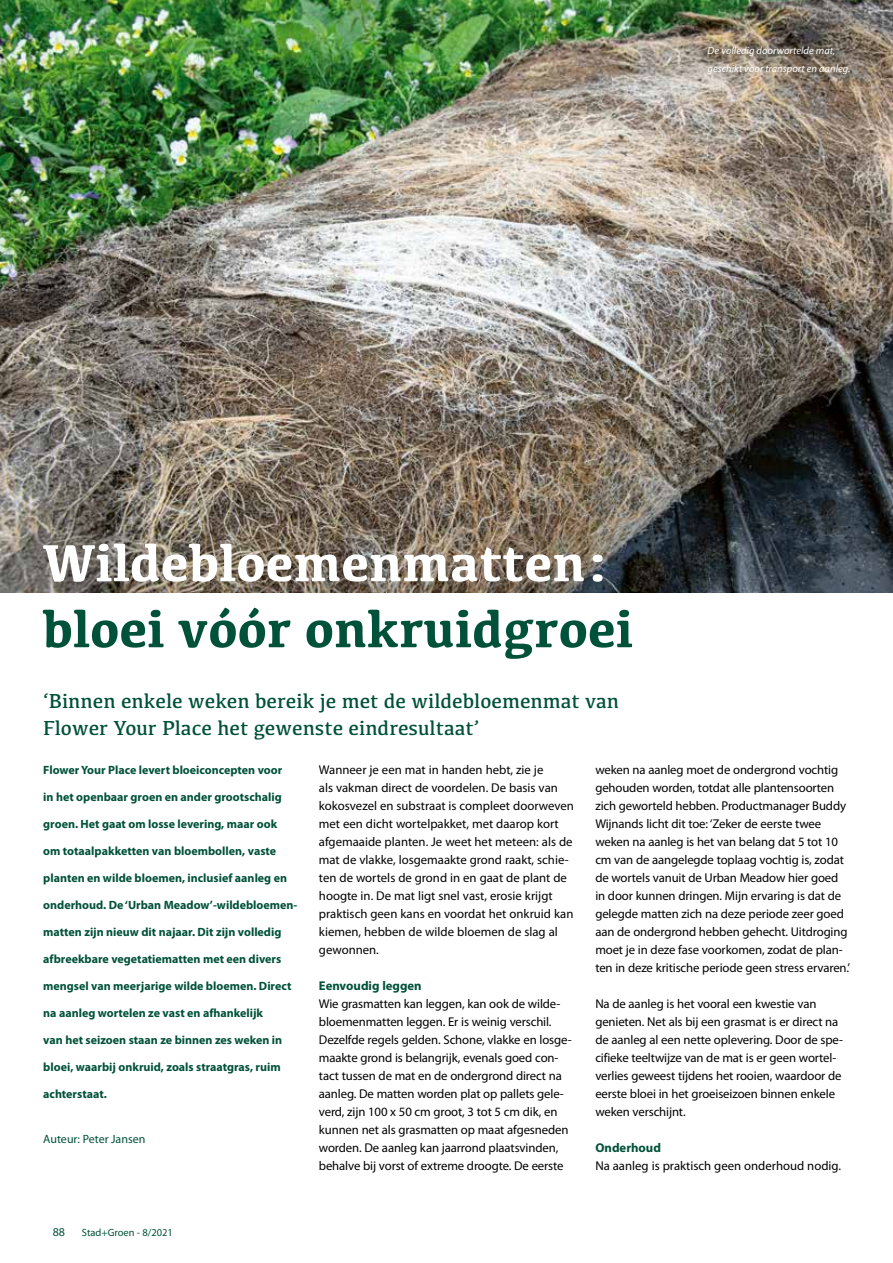
<style>
.page{position:relative;width:893px;height:1263px;background:#fff}
.page>*{position:absolute;margin:0;border:0;box-sizing:border-box;transform-origin:0 0}
.t1{font:700 54px "Kefa";color:#005139}
.t2{font:700 54px "Kefa";color:#fff}
.t3{font:21px/27px "Kefa";color:#005139}
.t4{font:12.75px/18px "Myriad Pro";letter-spacing:-.01em;color:#000}
.t5{font:700 12.75px "Myriad Pro";color:#005139}
.t6{font:700 12px "Myriad Pro";color:#005139}
.t7{font:12px "Myriad Pro";color:#005139}
.t8{font:italic 10.5px/18px "Myriad Pro";color:#fff}
.t9{font:10.5px "Myriad Pro";color:#005139}
</style>
<div class="page">
<img style="left:0;top:0;width:893px;height:592px">
<p class="t8" style="left:708px;top:41px;width:144px">De volledig doorwortelde mat, geschikt voor transport en aanleg.</p>
<h1 class="t2" style="left:43px;top:527px;width:569px">Wildebloemenmatten:</h1>
<h1 class="t1" style="left:43px;top:593px;width:592px">bloei vóór onkruidgroei</h1>
<h2 class="t3" style="left:43px;top:687px;width:577px">‘Binnen enkele weken bereik je met de wildebloemenmat van<br>Flower Your Place het gewenste eindresultaat’</h2>
<p class="t6" style="left:43px;top:762px;width:241px">Flower Your Place levert bloeiconcepten voor</p>
<p class="t6" style="left:43px;top:789px;width:240px">in het openbaar groen en ander grootschalig</p>
<p class="t6" style="left:43px;top:816px;width:235px">groen. Het gaat om losse levering, maar ook</p>
<p class="t6" style="left:43px;top:843px;width:234px">om totaalpakketten van bloembollen, vaste</p>
<p class="t6" style="left:43px;top:870px;width:245px">planten en wilde bloemen, inclusief aanleg en</p>
<p class="t6" style="left:43px;top:897px;width:256px">onderhoud. De ‘Urban Meadow’-wildebloemen-</p>
<p class="t6" style="left:43px;top:924px;width:240px">matten zijn nieuw dit najaar. Dit zijn volledig</p>
<p class="t6" style="left:43px;top:951px;width:240px">afbreekbare vegetatiematten met een divers</p>
<p class="t6" style="left:43px;top:978px;width:250px">mengsel van meerjarige wilde bloemen. Direct</p>
<p class="t6" style="left:43px;top:1005px;width:221px">na aanleg wortelen ze vast en afhankelijk</p>
<p class="t6" style="left:43px;top:1032px;width:240px">van het seizoen staan ze binnen zes weken in</p>
<p class="t6" style="left:43px;top:1059px;width:239px">bloei, waarbij onkruid, zoals straatgras, ruim</p>
<p class="t6" style="left:43px;top:1086px;width:65px">achterstaat.</p>
<p class="t7" style="left:43px;top:1132px;width:104px">Auteur: Peter Jansen</p>
<p class="t7" style="left:53px;top:1224px;width:14px">88</p>
<p class="t9" style="left:82px;top:1226px;width:93px">Stad+Groen - 8/2021</p>
<p class="t4" style="left:319px;top:761px;width:256px">Wanneer je een mat in handen hebt, zie je<br>als vakman direct de voordelen. De basis van kokosvezel en substraat is compleet doorweven met een dicht wortelpakket, met daarop kort afgemaaide planten. Je weet het meteen: als de mat de vlakke, losgemaakte grond raakt, schie&shy;ten de wortels de grond in en gaat de plant de hoogte in. De mat ligt snel vast, erosie krijgt praktisch geen kans en voordat het onkruid kan kiemen, hebben de wilde bloemen de slag al gewonnen.</p>
<p class="t5" style="left:319px;top:977px;width:104px">Eenvoudig leggen</p>
<p class="t4" style="left:319px;top:995px;width:254px">Wie grasmatten kan leggen, kan ook de wilde&shy;bloemenmatten leggen. Er is weinig verschil.<br>Dezelfde regels gelden. Schone, vlakke en losge&shy;maakte grond is belangrijk, evenals goed con&shy;tact tussen de mat en de ondergrond direct na aanleg. De matten worden plat op pallets gele&shy;verd, zijn 100 x 50 cm groot, 3 tot 5 cm dik, en kunnen net als grasmatten op maat afgesneden worden. De aanleg kan jaarrond plaatsvinden, behalve bij vorst of extreme droogte. De eerste</p>
<p class="t4" style="left:595px;top:761px;width:256px">weken na aanleg moet de ondergrond vochtig gehouden worden, totdat alle plantensoorten zich geworteld hebben. Productmanager Buddy Wijnands licht dit toe: ‘Zeker de eerste twee weken na aanleg is het van belang dat 5 tot 10 cm van de aangelegde toplaag vochtig is, zodat de wortels vanuit de Urban Meadow hier goed in door kunnen dringen. Mijn ervaring is dat de gelegde matten zich na deze periode zeer goed aan de ondergrond hebben gehecht. Uitdroging moet je in deze fase voorkomen, zodat de plan&shy;ten in deze kritische periode geen stress ervaren.’</p>
<p class="t4" style="left:595px;top:995px;width:249px">Na de aanleg is het vooral een kwestie van genieten. Net als bij een grasmat is er direct na de aanleg al een nette oplevering. Door de spe&shy;cifieke teeltwijze van de mat is er geen wortel&shy;verlies geweest tijdens het rooien, waardoor de eerste bloei in het groeiseizoen binnen enkele weken verschijnt.</p>
<p class="t5" style="left:595px;top:1140px;width:67px">Onderhoud</p>
<p class="t4" style="left:595px;top:1157px;width:247px">Na aanleg is praktisch geen onderhoud nodig.</p>
</div>
